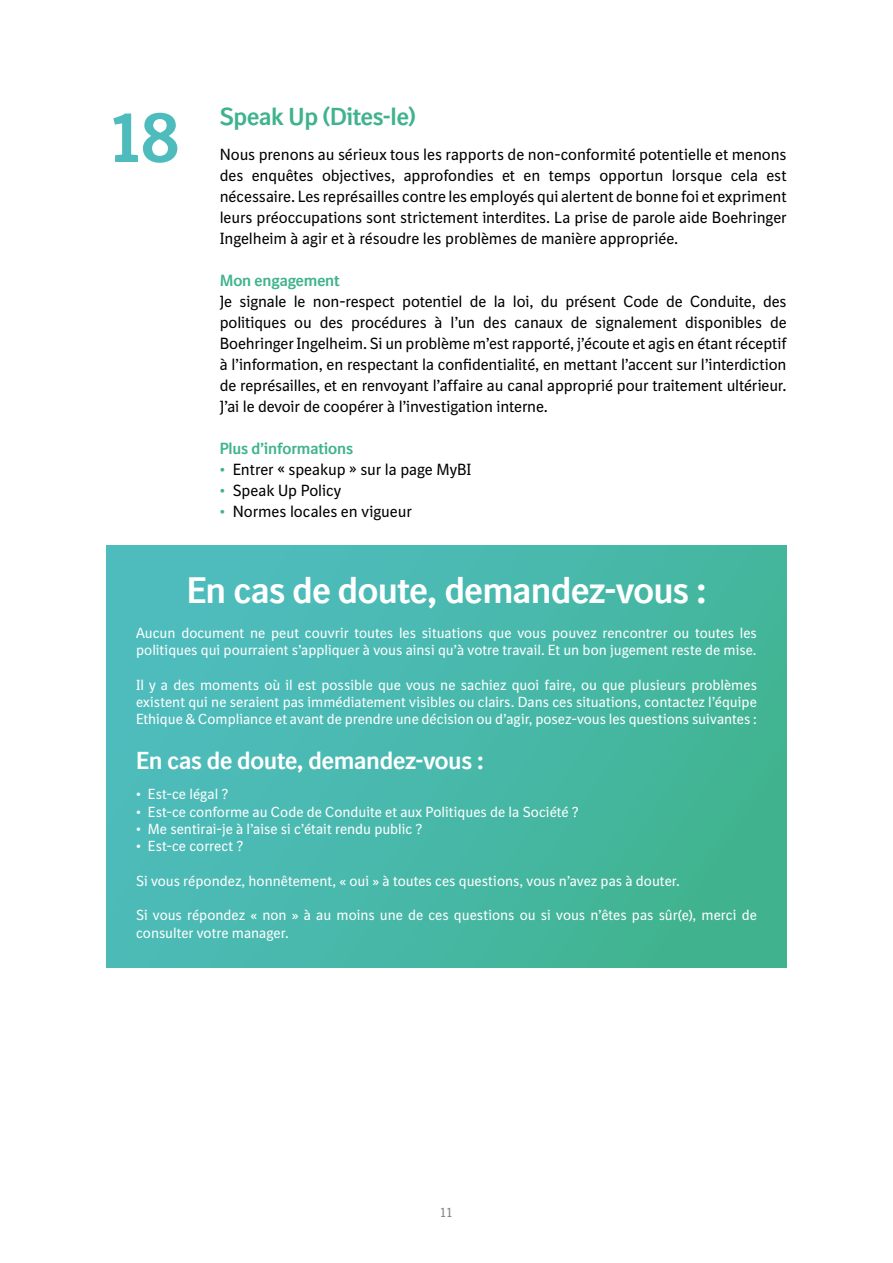
<style>
.page{position:relative;width:893px;height:1263px;background:#fff}
.page>*{position:absolute;margin:0;border:0;box-sizing:border-box;transform-origin:0 0}
.t1{font:700 71.25px "BI Sans NEXT";color:#4ebcbd}
.t2{font:700 36px "BI Sans NEXT";letter-spacing:-.02em;color:#fff}
.t3{font:700 24px "BI Sans NEXT";letter-spacing:-.015em;color:#fff}
.t4{font:700 24px "BI Sans NEXT";letter-spacing:-.015em;color:#40b38e}
.t5{font:15.75px/21px "BI Sans NEXT";letter-spacing:-.005em;color:#000;text-align:justify}
.t6{font:700 15.75px "BI Sans NEXT";letter-spacing:-.01em;color:#40b38e}
.t7{font:14.25px/17.2px "BI Sans NEXT";color:#fff}
.t8{font:13.5px "BI Sans NEXT";color:#878786}
.s1{color:#40b38e}
</style>
<div class="page">
<div style="left:106px;top:545px;width:681px;height:423px;background:linear-gradient(to right,#4fbcbf,#41b493)"></div>
<h1 class="t1" style="left:106px;top:95px;width:75px">18</h1>
<h3 class="t4" style="left:220px;top:102px;width:197px">Speak Up (Dites-le)</h3>
<p class="t5" style="left:220px;top:143px;width:568px">Nous prenons au sérieux tous les rapports de non-conformité potentielle et menons des enquêtes objectives, approfondies et en temps opportun lorsque cela est nécessaire. Les représailles contre les employés qui alertent de bonne foi et expriment leurs préoccupations sont strictement interdites. La prise de parole aide Boehringer Ingelheim à agir et à résoudre les problèmes de manière appropriée.</p>
<p class="t6" style="left:220px;top:271px;width:122px">Mon engagement</p>
<p class="t5" style="left:220px;top:290px;width:568px">Je signale le non-respect potentiel de la loi, du présent Code de Conduite, des politiques ou des procédures à l’un des canaux de signalement disponibles de Boehringer Ingelheim. Si un problème m’est rapporté, j’écoute et agis en étant réceptif à l’information, en respectant la confidentialité, en mettant l’accent sur l’interdiction de représailles, et en renvoyant l’affaire au canal approprié pour traitement ultérieur.<br>J’ai le devoir de coopérer à l’investigation interne.</p>
<p class="t6" style="left:220px;top:439px;width:135px">Plus d’informations</p>
<p class="t5" style="left:220px;top:458px;width:253px"><span class="s1">•</span> Entrer « speakup » sur la page MyBI</p>
<p class="t5" style="left:220px;top:479px;width:123px"><span class="s1">•</span> Speak Up Policy</p>
<p class="t5" style="left:220px;top:500px;width:194px"><span class="s1">•</span> Normes locales en vigueur</p>
<h2 class="t2" style="left:187px;top:569px;width:521px">En cas de doute, demandez-vous :</h2>
<p class="t7" style="left:136px;top:624px;width:622px">Aucun document ne peut couvrir toutes les situations que vous pouvez rencontrer ou toutes les politiques qui pourraient s’appliquer à vous ainsi qu’à votre travail. Et un bon jugement reste de mise.</p>
<p class="t7" style="left:136px;top:676px;width:622px;text-align:justify">Il y a des moments où il est possible que vous ne sachiez quoi faire, ou que plusieurs problèmes existent qui ne seraient pas immédiatement visibles ou clairs. Dans ces situations, contactez l’équipe Ethique &amp; Compliance et avant de prendre une décision ou d’agir, posez-vous les questions suivantes :</p>
<h3 class="t3" style="left:136px;top:746px;width:349px">En cas de doute, demandez-vous :</h3>
<p class="t7" style="left:136px;top:786px;width:94px">• Est-ce légal ?</p>
<p class="t7" style="left:136px;top:803px;width:444px">• Est-ce conforme au Code de Conduite et aux Politiques de la Société ?</p>
<p class="t7" style="left:136px;top:820px;width:288px">• Me sentirai-je à l’aise si c’était rendu public ?</p>
<p class="t7" style="left:136px;top:837px;width:109px">• Est-ce correct ?</p>
<p class="t7" style="left:136px;top:872px;width:545px">Si vous répondez, honnêtement, « oui » à toutes ces questions, vous n’avez pas à douter.</p>
<p class="t7" style="left:136px;top:906px;width:622px">Si vous répondez « non » à au moins une de ces questions ou si vous n’êtes pas sûr(e), merci de consulter votre manager.</p>
<p class="t8" style="left:440px;top:1204px;width:15px">11</p>
</div>
